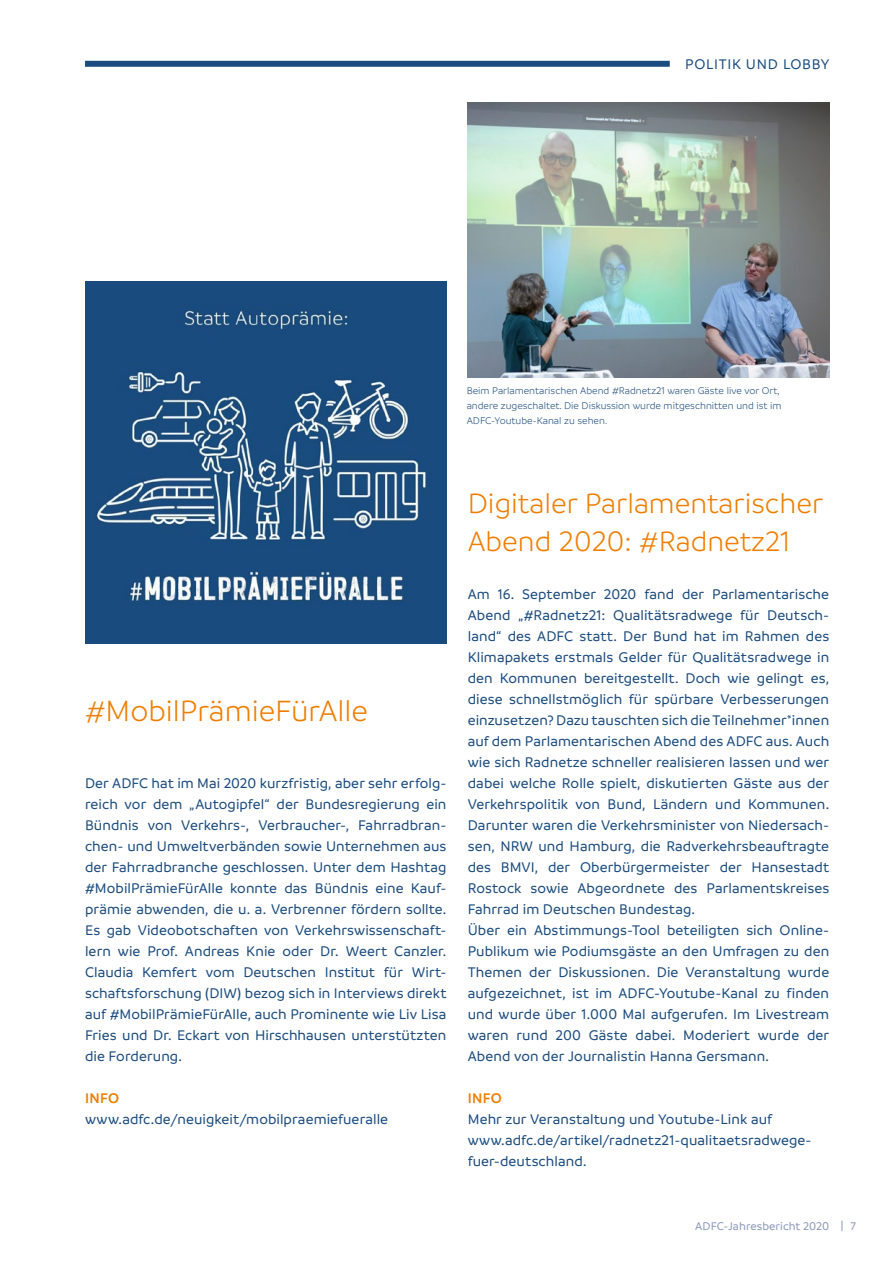
<style>
.page{position:relative;width:893px;height:1263px;background:#fff}
.page>*{position:absolute;margin:0;border:0;box-sizing:border-box;transform-origin:0 0}
.t1{font:300 31.5px "Branding";color:#ef7d00}
.t2{font:300 30px/37.5px "Branding";color:#ef7d00}
.t3{font:500 15px/21px "Branding";letter-spacing:.005em;color:#1a4b7e}
.t4{font:500 15px "Branding";letter-spacing:.05em;color:#1a4b7e}
.t5{font:600 15px "Branding";letter-spacing:.025em;color:#ef7d00}
.t6{font:500 12px "Branding";letter-spacing:.005em;color:#8a98ba}
.t7{font:300 10.5px/15px "Branding";color:#1a4b7e}
</style>
<div class="page">
<img style="left:85px;top:282px;width:361px;height:361px">
<img style="left:468px;top:102px;width:361px;height:276px">
<div style="left:85px;top:61px;width:585px;height:6px;background:#1a4b7e"></div>
<p class="t4" style="left:685px;top:56px;width:146px">POLITIK UND LOBBY</p>
<p class="t7" style="left:467px;top:384px;width:316px">Beim Parlamentarischen Abend #Radnetz21 waren Gäste live vor Ort, andere zugeschaltet. Die Diskussion wurde mitgeschnitten und ist im<br>ADFC-Youtube-Kanal zu sehen.</p>
<h1 class="t1" style="left:85px;top:694px;width:284px">#MobilPrämieFürAlle</h1>
<p class="t3" style="left:85px;top:773px;width:363px;text-align:justify">Der ADFC hat im Mai 2020 kurzfristig, aber sehr erfolg&shy;reich vor dem „Autogipfel“ der Bundesregierung ein Bündnis von Verkehrs-, Verbraucher-, Fahrradbran&shy;chen- und Umweltverbänden sowie Unternehmen aus der Fahrradbranche geschlossen. Unter dem Hashtag #MobilPrämieFürAlle konnte das Bündnis eine Kauf&shy;prämie abwenden, die u. a. Verbrenner fördern sollte.<br>Es gab Videobotschaften von Verkehrswissenschaft&shy;lern wie Prof. Andreas Knie oder Dr. Weert Canzler.<br>Claudia Kemfert vom Deutschen Institut für Wirt&shy;schaftsforschung (DIW) bezog sich in Interviews direkt auf #MobilPrämieFürAlle, auch Prominente wie Liv Lisa Fries und Dr. Eckart von Hirschhausen unterstützten die Forderung.</p>
<p class="t5" style="left:85px;top:1090px;width:36px">INFO</p>
<p class="t3" style="left:85px;top:1109px;width:305px">www.adfc.de/neuigkeit/mobilpraemiefueralle</p>
<h2 class="t2" style="left:468px;top:485px;width:357px">Digitaler Parlamentarischer<br>Abend 2020: #Radnetz21</h2>
<p class="t3" style="left:468px;top:584px;width:363px">Am 16. September 2020 fand der Parlamentarische Abend „#Radnetz21: Qualitätsradwege für Deutsch&shy;land“ des ADFC statt. Der Bund hat im Rahmen des Klimapakets erstmals Gelder für Qualitätsradwege in den Kommunen bereitgestellt. Doch wie gelingt es, diese schnellstmöglich für spürbare Verbesserungen einzusetzen? Dazu tauschten sich die Teilnehmer*innen auf dem Parlamentarischen Abend des ADFC aus. Auch wie sich Radnetze schneller realisieren lassen und wer dabei welche Rolle spielt, diskutierten Gäste aus der Verkehrspolitik von Bund, Ländern und Kommunen.<br>Darunter waren die Verkehrsminister von Niedersach&shy;sen, NRW und Hamburg, die Radverkehrsbeauftragte des BMVI, der Oberbürgermeister der Hansestadt Rostock sowie Abgeordnete des Parlamentskreises Fahrrad im Deutschen Bundestag.<br>Über ein Abstimmungs-Tool beteiligten sich Online-Publikum wie Podiumsgäste an den Umfragen zu den Themen der Diskussionen. Die Veranstaltung wurde aufgezeichnet, ist im ADFC-Youtube-Kanal zu finden und wurde über 1.000 Mal aufgerufen. Im Livestream waren rund 200 Gäste dabei. Moderiert wurde der Abend von der Journalistin Hanna Gersmann.</p>
<p class="t5" style="left:468px;top:1090px;width:36px">INFO</p>
<p class="t3" style="left:468px;top:1109px;width:345px">Mehr zur Veranstaltung und Youtube-Link auf www.adfc.de/artikel/radnetz21-qualitaetsradwege&shy;fuer-deutschland.</p>
<p class="t6" style="left:695px;top:1219px;width:135px">ADFC-Jahresbericht 2020</p>
<p class="t6" style="left:850px;top:1219px;width:7px">7</p>
</div>
